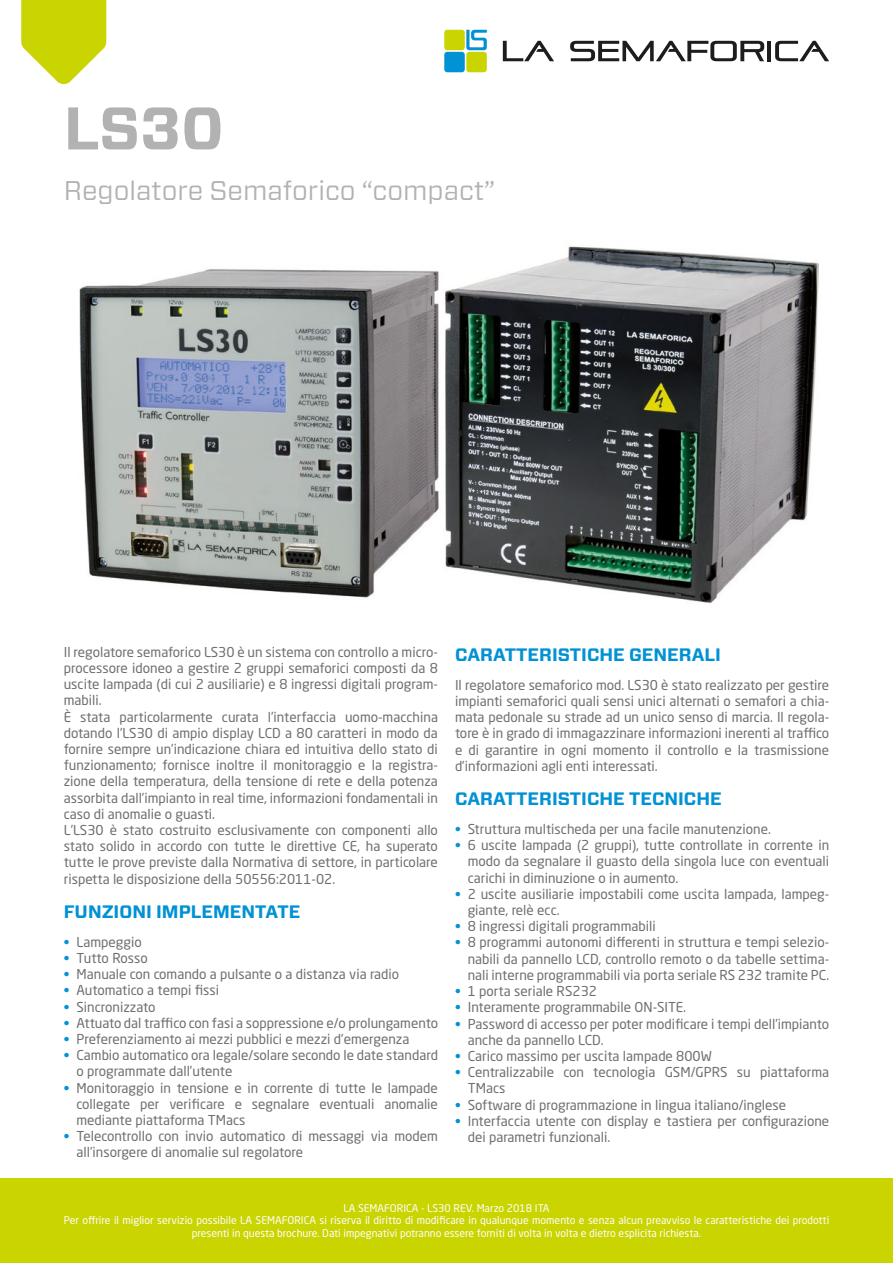
<style>
.page{position:relative;width:893px;height:1263px;background:#fff}
.page>*{position:absolute;margin:0;border:0;box-sizing:border-box;transform-origin:0 0}
.t1{font:700 60px "Vitesse Sans";color:#b3b2b2}
.t2{font:27px "Vitesse Sans";color:#b3b2b2}
.t3{font:700 18px "Vitesse Sans";color:#0092d4}
.t4{font:13.5px/16.2px "Neo Sans Std";color:#706f6f}
.t5{font:10.5px/12.6px "Neo Sans Std";color:#fff;text-align:center}
.s1{font-weight:500;color:#0092d4}
</style>
<div class="page">
<div style="left:0;top:1178px;width:893px;height:85px;background:#cad400"></div>
<svg style="left:21px;top:0;width:85px;height:85px"></svg>
<div style="left:444px;top:30px;width:21px;height:20px;background:#cad400;border-radius:3px"></div>
<div style="left:444px;top:52px;width:21px;height:20px;background:#0092d4;border-radius:3px"></div>
<div style="left:466px;top:52px;width:21px;height:20px;background:#cad400;border-radius:3px"></div>
<svg style="left:466px;top:30px;width:21px;height:20px"></svg>
<hr style="left:767px;top:41px;width:4px;height:20px;background:#1d1d1c">
<svg style="left:503px;top:41px;width:51px;height:20px"></svg>
<svg style="left:570px;top:41px;width:194px;height:20px"></svg>
<svg style="left:775px;top:41px;width:54px;height:20px"></svg>
<img style="left:79px;top:246px;width:739px;height:358px">
<h1 class="t1" style="left:64px;top:88px;width:161px">LS30</h1>
<h2 class="t2" style="left:64px;top:172px;width:433px">Regolatore Semaforico “compact”</h2>
<p class="t4" style="left:64px;top:643px;width:376px">Il regolatore semaforico LS30 è un sistema con controllo a micro&shy;processore idoneo a gestire 2 gruppi semaforici composti da 8 uscite lampada (di cui 2 ausiliarie) e 8 ingressi digitali program&shy;mabili.<br>È stata particolarmente curata l’interfaccia uomo-macchina dotando l’LS30 di ampio display LCD a 80 caratteri in modo da fornire sempre un’indicazione chiara ed intuitiva dello stato di funzionamento; fornisce inoltre il monitoraggio e la registra&shy;zione della temperatura, della tensione di rete e della potenza assorbita dall’impianto in real time, informazioni fondamentali in caso di anomalie o guasti.<br>L’LS30 è stato costruito esclusivamente con componenti allo stato solido in accordo con tutte le direttive CE, ha superato tutte le prove previste dalla Normativa di settore, in particolare rispetta le disposizione della 50556:2011-02.</p>
<h3 class="t3" style="left:64px;top:899px;width:238px">FUNZIONI IMPLEMENTATE</h3>
<p class="t4" style="left:64px;top:933px;width:79px"><span class="s1">•</span> Lampeggio</p>
<p class="t4" style="left:64px;top:950px;width:85px"><span class="s1">•</span> Tutto Rosso</p>
<p class="t4" style="left:64px;top:966px;width:337px"><span class="s1">•</span> Manuale con comando a pulsante o a distanza via radio</p>
<p class="t4" style="left:64px;top:982px;width:157px"><span class="s1">•</span> Automatico a tempi fissi</p>
<p class="t4" style="left:64px;top:998px;width:93px"><span class="s1">•</span> Sincronizzato</p>
<p class="t4" style="left:64px;top:1014px;width:376px"><span class="s1">•</span> Attuato dal traffico con fasi a soppressione e/o prolungamento</p>
<p class="t4" style="left:64px;top:1031px;width:347px"><span class="s1">•</span> Preferenziamento ai mezzi pubblici e mezzi d’emergenza</p>
<p class="t4" style="left:77px;top:1047px;width:363px;text-indent:-13px"><span class="s1">•</span> Cambio automatico ora legale/solare secondo le date standard o programmate dall’utente</p>
<p class="t4" style="left:77px;top:1079px;width:363px;text-align:justify;text-indent:-13px"><span class="s1">•</span> Monitoraggio in tensione e in corrente di tutte le lampade collegate per verificare e segnalare eventuali anomalie mediante piattaforma TMacs</p>
<p class="t4" style="left:77px;top:1128px;width:363px;text-indent:-13px"><span class="s1">•</span> Telecontrollo con invio automatico di messaggi via modem all’insorgere di anomalie sul regolatore</p>
<h3 class="t3" style="left:455px;top:642px;width:268px">CARATTERISTICHE GENERALI</h3>
<p class="t4" style="left:455px;top:676px;width:376px;text-align:justify">Il regolatore semaforico mod. LS30 è stato realizzato per gestire impianti semaforici quali sensi unici alternati o semafori a chia&shy;mata pedonale su strade ad un unico senso di marcia. Il regola&shy;tore è in grado di immagazzinare informazioni inerenti al traffico e di garantire in ogni momento il controllo e la trasmissione d’informazioni agli enti interessati.</p>
<h3 class="t3" style="left:455px;top:787px;width:268px">CARATTERISTICHE TECNICHE</h3>
<p class="t4" style="left:455px;top:821px;width:317px"><span class="s1">•</span> Struttura multischeda per una facile manutenzione.</p>
<p class="t4" style="left:468px;top:837px;width:363px;text-align:justify;text-indent:-13px"><span class="s1">•</span> 6 uscite lampada (2 gruppi), tutte controllate in corrente in modo da segnalare il guasto della singola luce con eventuali carichi in diminuzione o in aumento.</p>
<p class="t4" style="left:468px;top:886px;width:363px;text-indent:-13px"><span class="s1">•</span> 2 uscite ausiliarie impostabili come uscita lampada, lampeg&shy;giante, relè ecc.</p>
<p class="t4" style="left:455px;top:918px;width:202px"><span class="s1">•</span> 8 ingressi digitali programmabili</p>
<p class="t4" style="left:468px;top:934px;width:363px;text-align:justify;text-indent:-13px"><span class="s1">•</span> 8 programmi autonomi differenti in struttura e tempi selezio&shy;nabili da pannello LCD, controllo remoto o da tabelle settima&shy;nali interne programmabili via porta seriale RS 232 tramite PC.</p>
<p class="t4" style="left:455px;top:983px;width:144px"><span class="s1">•</span> 1 porta seriale RS232</p>
<p class="t4" style="left:455px;top:999px;width:233px"><span class="s1">•</span> Interamente programmabile ON-SITE.</p>
<p class="t4" style="left:468px;top:1015px;width:363px;text-indent:-13px"><span class="s1">•</span> Password di accesso per poter modificare i tempi dell’impianto anche da pannello LCD.</p>
<p class="t4" style="left:455px;top:1048px;width:258px"><span class="s1">•</span> Carico massimo per uscita lampade 800W</p>
<p class="t4" style="left:468px;top:1064px;width:363px;text-indent:-13px"><span class="s1">•</span> Centralizzabile con tecnologia GSM/GPRS su piattaforma<br>TMacs</p>
<p class="t4" style="left:455px;top:1096px;width:333px"><span class="s1">•</span> Software di programmazione in lingua italiano/inglese</p>
<p class="t4" style="left:468px;top:1112px;width:363px;text-indent:-13px"><span class="s1">•</span> Interfaccia utente con display e tastiera per configurazione dei parametri funzionali.</p>
<p class="t5" style="left:64px;top:1201px;width:767px">LA SEMAFORICA - LS30 REV. Marzo 2018 ITA<br>Per offrire il miglior servizio possibile LA SEMAFORICA si riserva il diritto di modificare in qualunque momento e senza alcun preavviso le caratteristiche dei prodotti presenti in questa brochure. Dati impegnativi potranno essere forniti di volta in volta e dietro esplicita richiesta.</p>
</div>
